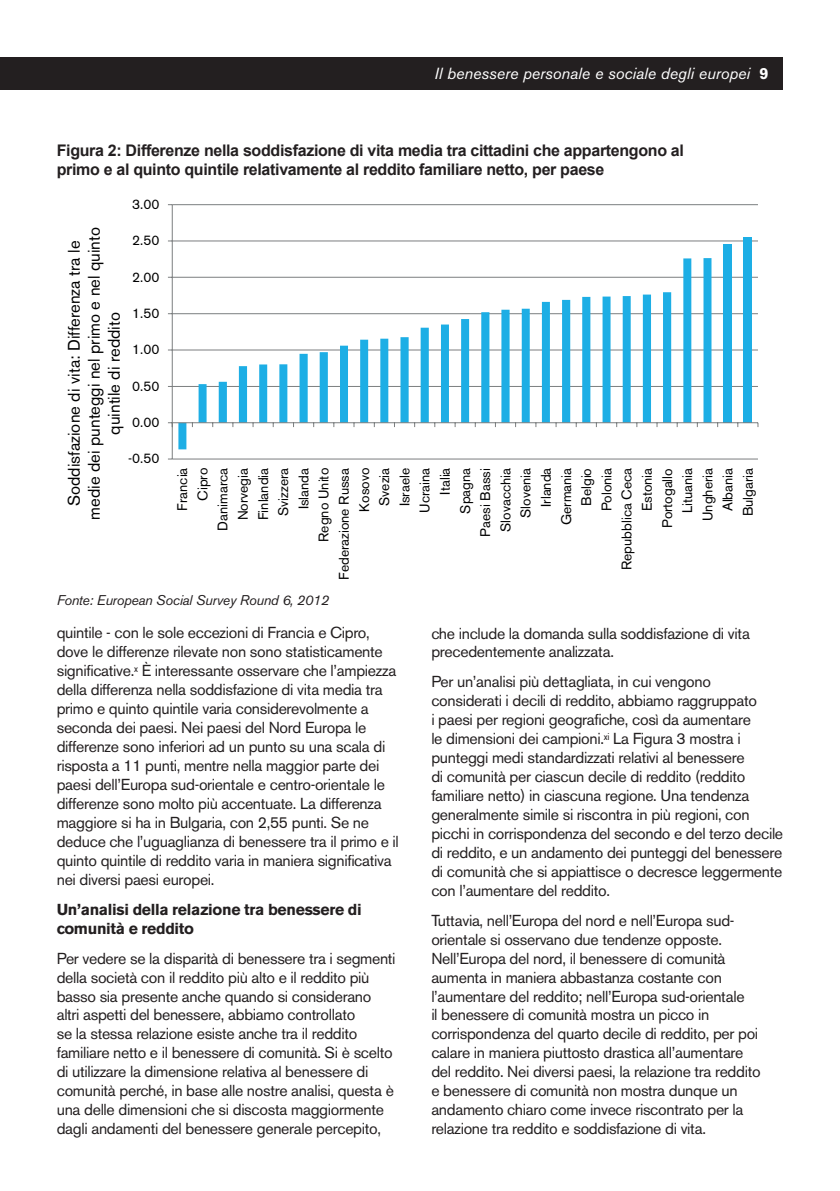
<style>
.page{position:relative;width:840px;height:1191px;background:#fff}
.page>*{position:absolute;margin:0;border:0;box-sizing:border-box;transform-origin:0 0}
.t1{font:16.6px/19.8px "Akzidenz Grotesk BE";color:#000001;text-align:center}
.t2{font:700 16px/19.2px "Arial";letter-spacing:-.02em;color:#231f20}
.t3{font:italic 16px "Akzidenz Grotesk BE";color:#fff}
.t4{font:15.8px/19px "Akzidenz Grotesk BE";letter-spacing:-.02em;color:#231f20}
.t5{font:700 15.8px/19px "Akzidenz Grotesk BE";letter-spacing:-.02em;color:#231f20}
.t6{font:italic 14px "Akzidenz Grotesk BE";letter-spacing:-.02em;color:#231f20}
.t7{font:13.8px/20.2px "Akzidenz Grotesk BE";color:#000001;text-align:right}
.s1{font-weight:700;font-style:normal}
</style>
<div class="page">
<div style="left:0;top:57px;width:782px;height:33px;background:#231f20"></div>
<hr style="left:172px;top:204px;width:585px;height:1px;background:#7b7e7f">
<hr style="left:172px;top:240px;width:585px;height:1px;background:#7b7e7f">
<hr style="left:172px;top:277px;width:585px;height:1px;background:#7b7e7f">
<hr style="left:172px;top:313px;width:585px;height:1px;background:#7b7e7f">
<hr style="left:172px;top:349px;width:585px;height:1px;background:#7b7e7f">
<hr style="left:172px;top:386px;width:585px;height:1px;background:#7b7e7f">
<hr style="left:172px;top:458px;width:585px;height:1px;background:#7b7e7f">
<div style="left:723px;top:244px;width:8px;height:179px;background:#1daee5"></div>
<div style="left:743px;top:237px;width:8px;height:186px;background:#1daee5"></div>
<svg style="left:178px;top:258px;width:533px;height:191px"></svg>
<hr style="left:172px;top:205px;width:1px;height:254px;background:#7b7e7f">
<hr style="left:172px;top:422px;width:585px;height:1px;background:#7b7e7f">
<p class="t3" style="left:434px;top:64px;width:335px">Il benessere personale e sociale degli europei <span class="s1">9</span></p>
<p class="t2" style="left:57px;top:141px;width:628px">Figura 2: Differenze nella soddisfazione di vita media tra cittadini che appartengono al primo e al quinto quintile relativamente al reddito familiare netto, per paese</p>
<p class="t7" style="left:132px;top:194px;width:29px">3.00</p>
<p class="t1" style="left:64px;top:520px;width:294px;rotate:-90deg">Soddisfazione di vita: Differenza tra le medie dei punteggi nel primo e nel quinto quintile di reddito</p>
<p class="t7" style="left:132px;top:230px;width:29px">2.50</p>
<p class="t7" style="left:132px;top:267px;width:29px">2.00</p>
<p class="t7" style="left:132px;top:303px;width:29px">1.50</p>
<p class="t7" style="left:132px;top:339px;width:29px">1.00</p>
<p class="t7" style="left:132px;top:376px;width:29px">0.50</p>
<p class="t7" style="left:132px;top:412px;width:29px">0.00</p>
<p class="t7" style="left:128px;top:448px;width:33px">-0.50</p>
<p class="t7" style="left:172px;top:580px;width:114px;rotate:-90deg">Francia<br>Cipro<br>Danimarca<br>Norvegia<br>Finlandia<br>Svizzera<br>Islanda<br>Regno Unito<br>Federazione Russa<br>Kosovo<br>Svezia<br>Israele<br>Ucraina<br>Italia<br>Spagna<br>Paesi Bassi<br>Slovacchia<br>Slovenia<br>Irlanda<br>Germania<br>Belgio<br>Polonia<br>Repubblica Ceca<br>Estonia<br>Portogallo<br>Lituania<br>Ungheria<br>Albania<br>Bulgaria</p>
<p class="t6" style="left:57px;top:591px;width:274px">Fonte: European Social Survey Round 6, 2012</p>
<p class="t4" style="left:57px;top:623px;width:343px">quintile - con le sole eccezioni di Francia e Cipro, dove le differenze rilevate non sono statisticamente significative.<sup>x</sup> È interessante osservare che l’ampiezza della differenza nella soddisfazione di vita media tra primo e quinto quintile varia considerevolmente a seconda dei paesi. Nei paesi del Nord Europa le differenze sono inferiori ad un punto su una scala di risposta a 11 punti, mentre nella maggior parte dei paesi dell’Europa sud-orientale e centro-orientale le differenze sono molto più accentuate. La differenza maggiore si ha in Bulgaria, con 2,55 punti. Se ne deduce che l’uguaglianza di benessere tra il primo e il quinto quintile di reddito varia in maniera significativa nei diversi paesi europei.</p>
<p class="t5" style="left:57px;top:900px;width:306px">Un’analisi della relazione tra benessere di comunità e reddito</p>
<p class="t4" style="left:57px;top:948px;width:340px">Per vedere se la disparità di benessere tra i segmenti della società con il reddito più alto e il reddito più basso sia presente anche quando si considerano altri aspetti del benessere, abbiamo controllato<br>se la stessa relazione esiste anche tra il reddito familiare netto e il benessere di comunità. Si è scelto di utilizzare la dimensione relativa al benessere di comunità perché, in base alle nostre analisi, questa è una delle dimensioni che si discosta maggiormente dagli andamenti del benessere generale percepito,</p>
<p class="t4" style="left:431px;top:623px;width:320px">che include la domanda sulla soddisfazione di vita precedentemente analizzata.</p>
<p class="t4" style="left:431px;top:672px;width:353px">Per un’analisi più dettagliata, in cui vengono considerati i decili di reddito, abbiamo raggruppato<br>i paesi per regioni geografiche, così da aumentare<br>le dimensioni dei campioni.<sup>xi</sup> La Figura 3 mostra i punteggi medi standardizzati relativi al benessere<br>di comunità per ciascun decile di reddito (reddito familiare netto) in ciascuna regione. Una tendenza generalmente simile si riscontra in più regioni, con picchi in corrispondenza del secondo e del terzo decile di reddito, e un andamento dei punteggi del benessere di comunità che si appiattisce o decresce leggermente con l’aumentare del reddito.</p>
<p class="t4" style="left:431px;top:910px;width:330px">Tuttavia, nell’Europa del nord e nell’Europa sud&shy;orientale si osservano due tendenze opposte.<br>Nell’Europa del nord, il benessere di comunità aumenta in maniera abbastanza costante con l’aumentare del reddito; nell’Europa sud-orientale<br>il benessere di comunità mostra un picco in corrispondenza del quarto decile di reddito, per poi calare in maniera piuttosto drastica all’aumentare del reddito. Nei diversi paesi, la relazione tra reddito e benessere di comunità non mostra dunque un andamento chiaro come invece riscontrato per la relazione tra reddito e soddisfazione di vita.</p>
</div>
